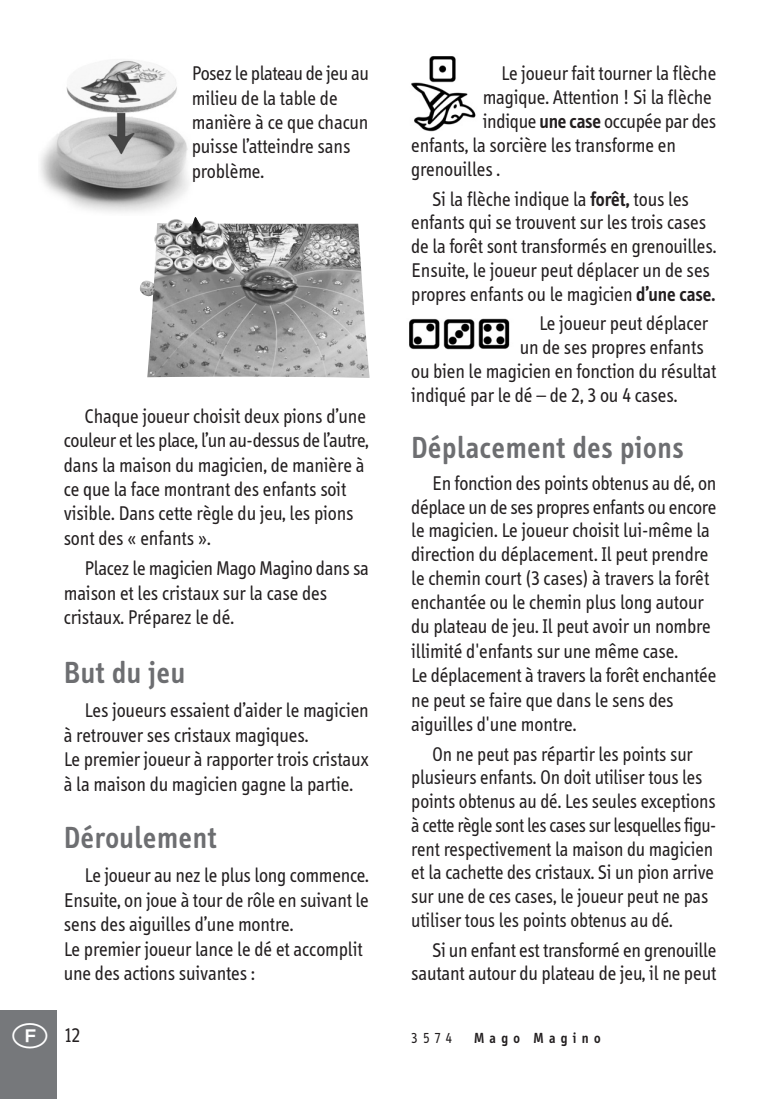
<style>
.page{position:relative;width:780px;height:1099px;background:#fff}
.page>*{position:absolute;margin:0;border:0;box-sizing:border-box;transform-origin:0 0}
.t1{font:600 31.25px "Info";letter-spacing:.03em;color:#6d6e71;scale:.95 1}
.t2{font:20.5px/24.2px "Info";color:#231f20;scale:.95 1}
.t3{font:20.5px/23.8px "Info";color:#231f20;scale:.93 1}
.t4{font:600 15px "Info";letter-spacing:.38em;color:#231f20;scale:.95 1}
.t5{font:15px "Info";color:#231f20;scale:.95 1}
.s1{font-weight:600}
</style>
<div class="page">
<img style="left:411px;top:56px;width:65px;height:75px">
<img style="left:40px;top:60px;width:149px;height:152px">
<img style="left:140px;top:217px;width:229px;height:161px">
<div style="left:0;top:1010px;width:57px;height:88px;background:#76787b"></div>
<img style="left:409px;top:318px;width:101px;height:31px">
<p class="t2" style="left:192px;top:63px;width:188px">Posez le plateau de jeu au milieu de la table de manière à ce que chacun puisse l’atteindre sans problème.</p>
<p class="t2" style="left:64px;top:405px;width:322px;text-indent:21px">Chaque joueur choisit deux pions d’une couleur et les place, l’un au-dessus de l’autre, dans la maison du magicien, de manière à ce que la face montrant des enfants soit visible. Dans cette règle du jeu, les pions sont des « enfants ».</p>
<p class="t2" style="left:64px;top:558px;width:322px;text-indent:21px">Placez le magicien Mago Magino dans sa maison et les cristaux sur la case des cristaux. Préparez le dé.</p>
<h1 class="t1" style="left:64px;top:660px;width:129px">But du jeu</h1>
<p class="t2" style="left:64px;top:700px;width:322px;text-indent:21px">Les joueurs essaient d’aider le magicien à retrouver ses cristaux magiques.<br>Le premier joueur à rapporter trois cristaux à la maison du magicien gagne la partie.</p>
<h1 class="t1" style="left:64px;top:825px;width:162px">Déroulement</h1>
<p class="t2" style="left:64px;top:865px;width:322px;text-indent:21px">Le joueur au nez le plus long commence.<br>Ensuite, on joue à tour de rôle en suivant le sens des aiguilles d’une montre.<br>Le premier joueur lance le dé et accomplit une des actions suivantes :</p>
<p class="t2" style="left:501px;top:63px;width:228px">Le joueur fait tourner la flèche</p>
<p class="t2" style="left:482px;top:87px;width:242px">magique. Attention ! Si la flèche</p>
<p class="t2" style="left:482px;top:111px;width:247px">indique <span class="s1">une case</span> occupée par des</p>
<p class="t2" style="left:411px;top:134px;width:280px">enfants, la sorcière les transforme en</p>
<p class="t2" style="left:411px;top:159px;width:95px">grenouilles .</p>
<p class="t2" style="left:411px;top:188px;width:322px;text-align:center">Si la flèche indique la <span class="s1">forêt,</span> tous les enfants qui se trouvent sur les trois cases de la forêt sont transformés en grenouilles.<br>Ensuite, le joueur peut déplacer un de ses propres enfants ou le magicien <span class="s1">d’une case.</span></p>
<p class="t2" style="left:539px;top:313px;width:179px">Le joueur peut déplacer</p>
<p class="t2" style="left:520px;top:337px;width:195px">un de ses propres enfants</p>
<p class="t2" style="left:411px;top:361px;width:322px">ou bien le magicien en fonction du résultat</p>
<p class="t2" style="left:411px;top:385px;width:281px">indiqué par le dé – de 2, 3 ou 4 cases.</p>
<h1 class="t1" style="left:411px;top:436px;width:288px">Déplacement des pions</h1>
<p class="t2" style="left:411px;top:472px;width:322px;text-indent:21px">En fonction des points obtenus au dé, on déplace un de ses propres enfants ou encore le magicien. Le joueur choisit lui-même la direction du déplacement. Il peut prendre le chemin court (3 cases) à travers la forêt enchantée ou le chemin plus long autour du plateau de jeu. Il peut avoir un nombre illimité d'enfants sur une même case.<br>Le déplacement à travers la forêt enchantée ne peut se faire que dans le sens des aiguilles d'une montre.</p>
<p class="t3" style="left:411px;top:743px;width:329px;text-indent:21px">On ne peut pas répartir les points sur plusieurs enfants. On doit utiliser tous les points obtenus au dé. Les seules exceptions à cette règle sont les cases sur lesquelles figu&shy;rent respectivement la maison du magicien et la cachette des cristaux. Si un pion arrive sur une de ces cases, le joueur peut ne pas utiliser tous les points obtenus au dé.</p>
<p class="t2" style="left:411px;top:939px;width:322px;text-align:right">Si un enfant est transformé en grenouille sautant autour du plateau de jeu, il ne peut</p>
<p class="t2" style="left:64px;top:1024px;width:19px">12</p>
<p class="t5" style="left:411px;top:1031px;width:44px">3574</p>
<p class="t4" style="left:474px;top:1031px;width:134px">Mago Magino</p>
</div>
